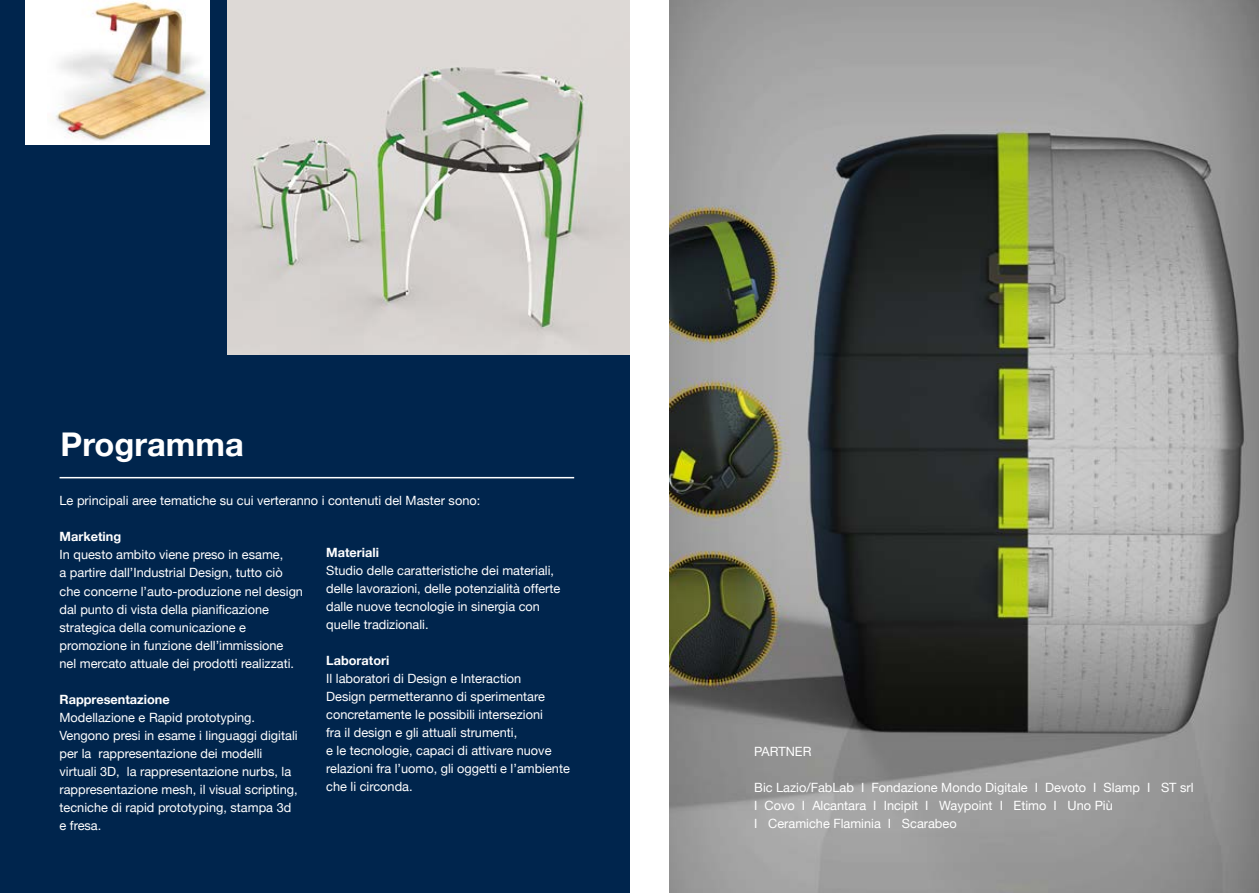
<style>
.page{position:relative;width:1259px;height:893px;background:#fff}
.page>*{position:absolute;margin:0;border:0;box-sizing:border-box;transform-origin:0 0}
.t1{font:700 32.7px "Helvetica Neue";color:#fff}
.t2{font:12.75px/18px "Helvetica Neue";color:#fff}
.t3{font:700 12.75px "Helvetica Neue";color:#fff}
</style>
<div class="page">
<img style="left:670px;top:0;width:589px;height:893px">
<div style="left:0;top:0;width:629px;height:893px;background:#00254d"></div>
<div style="left:26px;top:0;width:184px;height:145px;background:#fff"></div>
<img style="left:55px;top:1px;width:155px;height:140px">
<hr style="left:60px;top:477px;width:514px;height:1px;background:#fff">
<img style="left:227px;top:0;width:402px;height:354px">
<h1 class="t1" style="left:61px;top:424px;width:185px">programma</h1>
<p class="t2" style="left:60px;top:491px;width:422px">Le principali aree tematiche su cui verteranno i contenuti del Master sono:</p>
<p class="t3" style="left:60px;top:529px;width:63px">Marketing</p>
<p class="t2" style="left:60px;top:546px;width:245px">In questo ambito viene preso in esame,<br>a partire dall’Industrial Design, tutto ciò che concerne l’auto-produzione nel design dal punto di vista della pianificazione strategica della comunicazione e promozione in funzione dell’immissione nel mercato attuale dei prodotti realizzati.</p>
<p class="t3" style="left:60px;top:691px;width:112px">Rappresentazione</p>
<p class="t2" style="left:60px;top:708px;width:240px">Modellazione e Rapid prototyping.<br>Vengono presi in esame i linguaggi digitali per la rappresentazione dei modelli virtuali 3D, la rappresentazione nurbs, la rappresentazione mesh, il visual scripting, tecniche di rapid prototyping, stampa 3d e fresa.</p>
<p class="t3" style="left:326px;top:545px;width:54px">Materiali</p>
<p class="t2" style="left:326px;top:561px;width:236px">Studio delle caratteristiche dei materiali, delle lavorazioni, delle potenzialità offerte dalle nuove tecnologie in sinergia con quelle tradizionali.</p>
<p class="t3" style="left:326px;top:652px;width:65px">Laboratori</p>
<p class="t2" style="left:326px;top:669px;width:245px">Il laboratori di Design e Interaction<br>Design permetteranno di sperimentare concretamente le possibili intersezioni<br>fra il design e gli attuali strumenti,<br>e le tecnologie, capaci di attivare nuove relazioni fra l’uomo, gli oggetti e l’ambiente che li circonda.</p>
<p class="t2" style="left:754px;top:742px;width:59px">PARTNER</p>
<p class="t2" style="left:754px;top:778px;width:441px">Bic Lazio/FabLab I Fondazione Mondo Digitale I Devoto I Slamp I ST srl<br>I Covo I Alcantara I Incipit I Waypoint I Etimo I Uno Più<br>I Ceramiche Flaminia I Scarabeo</p>
</div>
